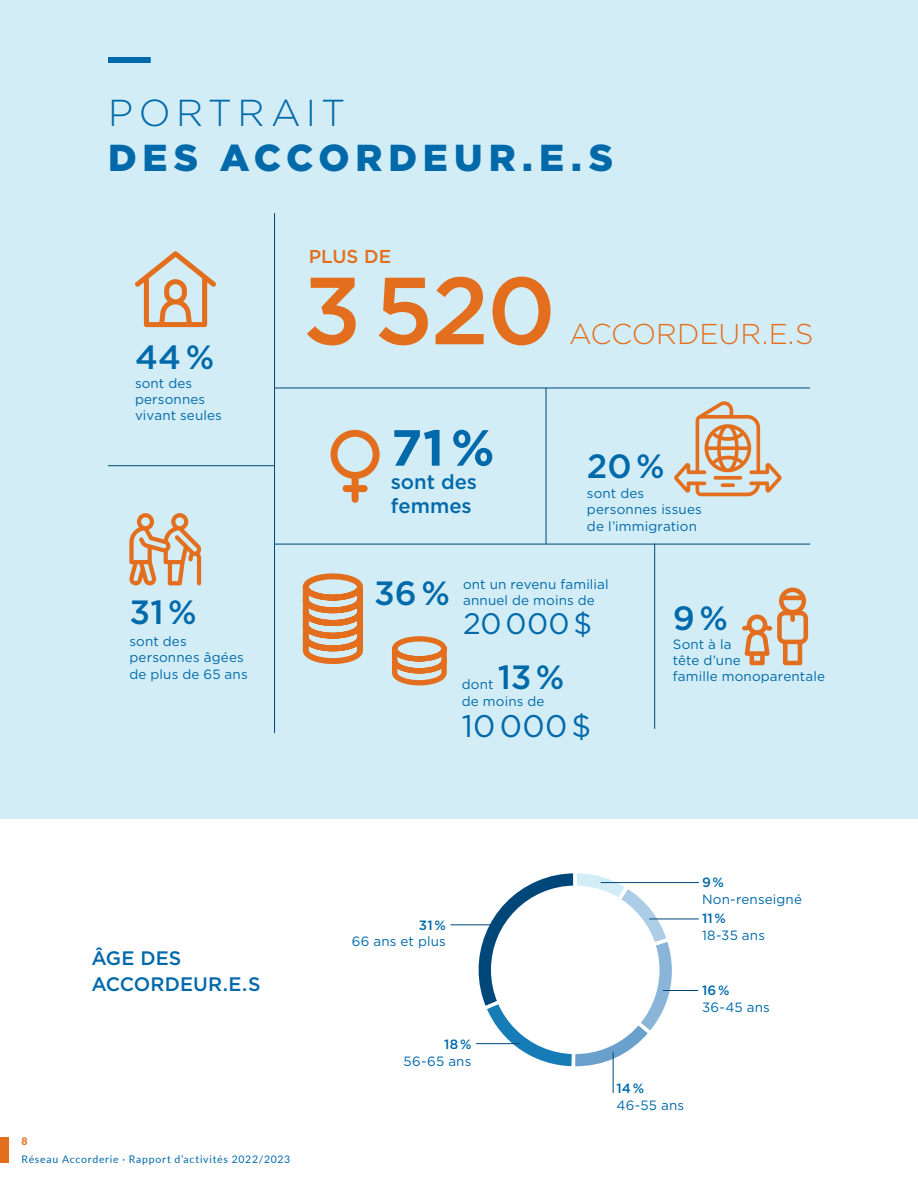
<style>
.page{position:relative;width:918px;height:1188px;background:#fff}
.page>*{position:absolute;margin:0;border:0;box-sizing:border-box;transform-origin:0 0}
.t1{font:500 95.1px "Gotham";color:#e36f1e}
.t2{font:700 50.7px "Gotham";color:#0069aa}
.t3{font:900 37.5px "Gotham";letter-spacing:.155em;color:#0069aa}
.t4{font:300 37.5px "Gotham";letter-spacing:.14em;color:#0069aa}
.t5{font:500 33.6px "Gotham";color:#0069aa}
.t6{font:31.2px "Gotham";color:#0069aa}
.t7{font:29.55px "Gotham";color:#0069aa}
.t8{font:300 28.65px "Gotham";letter-spacing:-.005em;color:#e36f1e}
.t9{font:500 20.25px/24.3px "Gotham";color:#0069aa}
.t10{font:500 19.5px/25.5px "Gotham";letter-spacing:.005em;color:#0069aa}
.t11{font:500 18.6px "Gotham";color:#e36f1e}
.t12{font:13.5px/16.2px "Gotham";letter-spacing:.01em;color:#0069aa}
.t13{font:500 13.5px "Gotham";letter-spacing:.025em;color:#0069aa}
.t14{font:10.5px "Lato";letter-spacing:.07em;color:#0069aa}
.t15{font:800 10.5px "Lato";color:#e36f1e}
</style>
<div class="page">
<hr style="left:917px;top:0;width:1px;height:1188px;background:#0069aa">
<svg style="left:463px;top:873px;width:216px;height:199px"></svg>
<div style="left:491px;top:886px;width:169px;height:168px;background:#fff;border-radius:50%"></div>
<div style="left:0;top:0;width:918px;height:819px;background:#d2edf6"></div>
<svg style="left:331px;top:430px;width:49px;height:73px"></svg>
<div style="left:108px;top:57px;width:43px;height:6px;background:#0069aa"></div>
<svg style="left:302px;top:573px;width:61px;height:91px"></svg>
<svg style="left:392px;top:636px;width:55px;height:50px"></svg>
<svg style="left:135px;top:251px;width:81px;height:76px"></svg>
<svg style="left:742px;top:588px;width:66px;height:77px"></svg>
<svg style="left:674px;top:401px;width:108px;height:95px"></svg>
<svg style="left:129px;top:513px;width:73px;height:72px"></svg>
<hr style="left:274px;top:213px;width:1px;height:520px;background:#004779">
<hr style="left:275px;top:388px;width:535px;height:1px;background:#004779">
<hr style="left:108px;top:465px;width:166px;height:1px;background:#004779">
<hr style="left:275px;top:544px;width:535px;height:1px;background:#004779">
<hr style="left:546px;top:388px;width:1px;height:156px;background:#004779">
<hr style="left:654px;top:544px;width:1px;height:185px;background:#004779">
<hr style="left:601px;top:882px;width:98px;height:1px;background:#004779">
<hr style="left:613px;top:1052px;width:1px;height:41px;background:#004779">
<hr style="left:650px;top:919px;width:49px;height:1px;background:#004779">
<hr style="left:451px;top:925px;width:43px;height:1px;background:#004779">
<hr style="left:476px;top:1043px;width:44px;height:1px;background:#004779">
<hr style="left:663px;top:990px;width:35px;height:1px;background:#004779">
<div style="left:0;top:1137px;width:9px;height:26px;background:#e36f1e"></div>
<h3 class="t4" style="left:108px;top:89px;width:239px">PORTRAIT</h3>
<h3 class="t3" style="left:108px;top:132px;width:507px">DES ACCORDEUR.E.S</h3>
<h3 class="t5" style="left:135px;top:335px;width:81px">44 %</h3>
<p class="t12" style="left:135px;top:375px;width:88px">sont des personnes vivant seules</p>
<h3 class="t5" style="left:129px;top:591px;width:69px">31 %</h3>
<p class="t12" style="left:129px;top:633px;width:120px">sont des personnes âgées de plus de 65 ans</p>
<h3 class="t11" style="left:309px;top:244px;width:84px">PLUS DE</h3>
<h1 class="t1" style="left:303px;top:248px;width:255px">3 520</h1>
<h3 class="t8" style="left:569px;top:316px;width:246px">ACCORDEUR.E.S</h3>
<h2 class="t2" style="left:391px;top:414px;width:105px">71 %</h2>
<h3 class="t9" style="left:391px;top:469px;width:88px">sont des femmes</h3>
<h3 class="t5" style="left:587px;top:444px;width:79px">20 %</h3>
<p class="t12" style="left:587px;top:485px;width:116px">sont des personnes issues de l’immigration</p>
<h3 class="t5" style="left:374px;top:571px;width:77px">36 %</h3>
<p class="t12" style="left:463px;top:575px;width:147px">ont un revenu familial annuel de moins de</p>
<h3 class="t7" style="left:463px;top:605px;width:131px">20 000 $</h3>
<h3 class="t5" style="left:498px;top:655px;width:68px">13 %</h3>
<p class="t12" style="left:462px;top:693px;width:84px">de moins de</p>
<h3 class="t6" style="left:462px;top:706px;width:131px">10 000 $</h3>
<p class="t12" style="left:462px;top:676px;width:33px">dont</p>
<h3 class="t5" style="left:673px;top:596px;width:57px">9 %</h3>
<p class="t12" style="left:673px;top:636px;width:154px">Sont à la<br>tête d’une<br>famille monoparentale</p>
<h3 class="t10" style="left:91px;top:945px;width:171px">ÂGE DES<br>ACCORDEUR.E.S</h3>
<p class="t15" style="left:21px;top:1134px;width:8px">8</p>
<p class="t14" style="left:21px;top:1152px;width:270px">Réseau Accorderie · Rapport d’activités 2022/2023</p>
<p class="t13" style="left:419px;top:916px;width:29px">31 %</p>
<p class="t12" style="left:352px;top:933px;width:96px">66 ans et plus</p>
<p class="t13" style="left:444px;top:1035px;width:29px">18 %</p>
<p class="t12" style="left:404px;top:1053px;width:69px">56-65 ans</p>
<p class="t13" style="left:702px;top:874px;width:24px">9 %</p>
<p class="t12" style="left:702px;top:891px;width:102px">Non-renseigné</p>
<p class="t13" style="left:702px;top:909px;width:25px">11 %</p>
<p class="t12" style="left:702px;top:927px;width:65px">18-35 ans</p>
<p class="t13" style="left:702px;top:981px;width:29px">16 %</p>
<p class="t12" style="left:702px;top:999px;width:69px">36-45 ans</p>
<p class="t13" style="left:616px;top:1080px;width:29px">14 %</p>
<p class="t12" style="left:616px;top:1097px;width:69px">46-55 ans</p>
</div>
